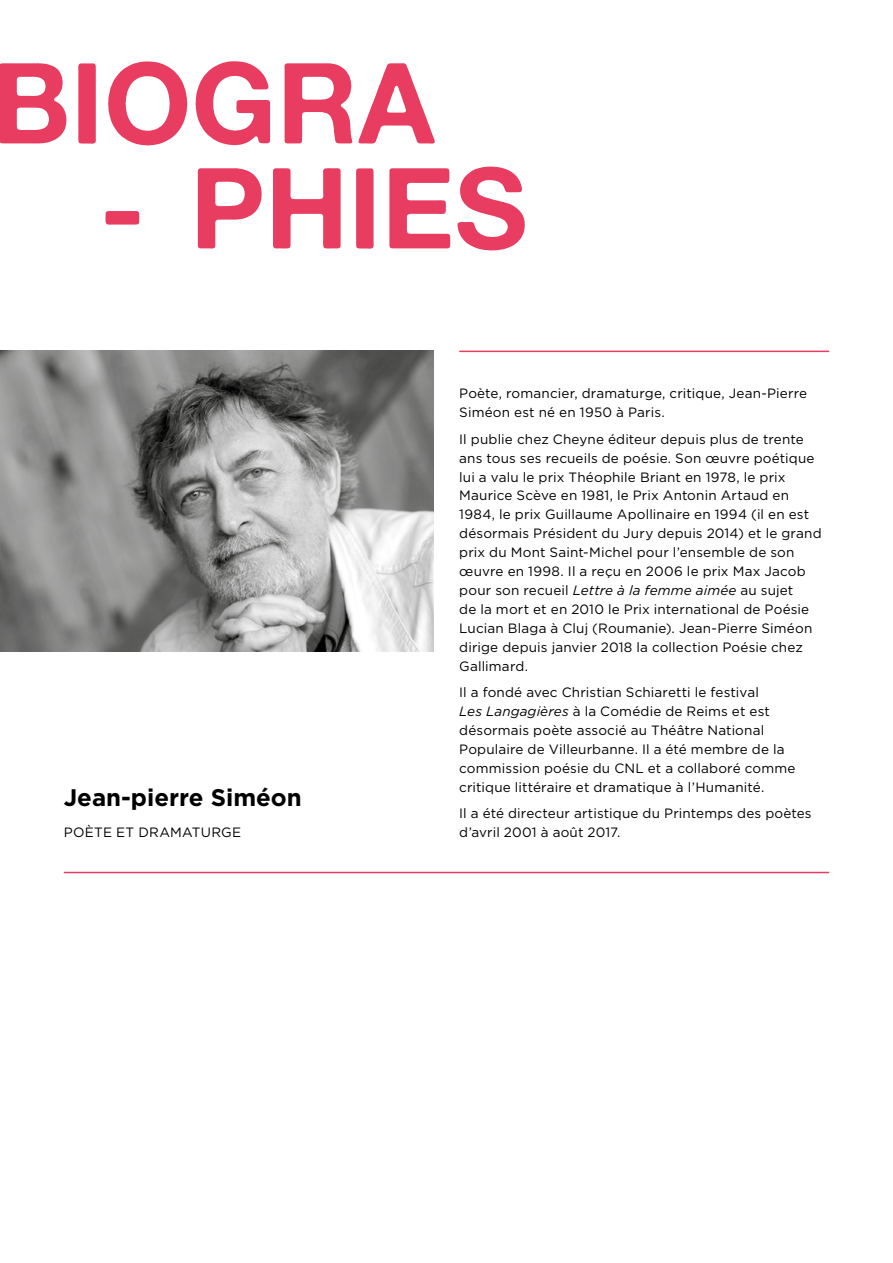
<style>
.page{position:relative;width:893px;height:1263px;background:#fff}
.page>*{position:absolute;margin:0;border:0;box-sizing:border-box;transform-origin:0 0}
.t1{font:112.5px "Alte Haas Grotesk Bold";color:#e83c61}
.t2{font:700 24px "Gotham";color:#000}
.t3{font:13.5px/18.9px "Gotham";letter-spacing:.01em;color:#000}
.s1{font-style:italic}
</style>
<div class="page">
<hr style="left:459px;top:351px;width:370px;height:1px;background:#e83c61">
<hr style="left:64px;top:872px;width:765px;height:1px;background:#e83c61">
<img style="left:0;top:351px;width:434px;height:300px">
<h1 class="t1" style="left:-9px;top:34px;width:445px">BIOGRA</h1>
<h1 class="t1" style="left:99px;top:139px;width:430px">- PHIES</h1>
<h2 class="t2" style="left:64px;top:783px;width:239px">Jean-pierre Siméon</h2>
<p class="t3" style="left:64px;top:823px;width:179px">POÈTE ET DRAMATURGE</p>
<p class="t3" style="left:459px;top:384px;width:349px">Poète, romancier, dramaturge, critique, Jean-Pierre<br>Siméon est né en 1950 à Paris.</p>
<p class="t3" style="left:459px;top:429px;width:364px">Il publie chez Cheyne éditeur depuis plus de trente ans tous ses recueils de poésie. Son œuvre poétique lui a valu le prix Théophile Briant en 1978, le prix Maurice Scève en 1981, le Prix Antonin Artaud en 1984, le prix Guillaume Apollinaire en 1994 (il en est désormais Président du Jury depuis 2014) et le grand prix du Mont Saint-Michel pour l’ensemble de son œuvre en 1998. Il a reçu en 2006 le prix Max Jacob pour son recueil <span class="s1">Lettre à la femme aimée</span> au sujet<br>de la mort et en 2010 le Prix international de Poésie Lucian Blaga à Cluj (Roumanie). Jean-Pierre Siméon dirige depuis janvier 2018 la collection Poésie chez Gallimard.</p>
<p class="t3" style="left:459px;top:683px;width:338px">Il a fondé avec Christian Schiaretti le festival<br><span class="s1">Les Langagières</span> à la Comédie de Reims et est désormais poète associé au Théâtre National Populaire de Villeurbanne. Il a été membre de la commission poésie du CNL et a collaboré comme critique littéraire et dramatique à l’Humanité.</p>
<p class="t3" style="left:459px;top:804px;width:354px">Il a été directeur artistique du Printemps des poètes d’avril 2001 à août 2017.</p>
</div>
